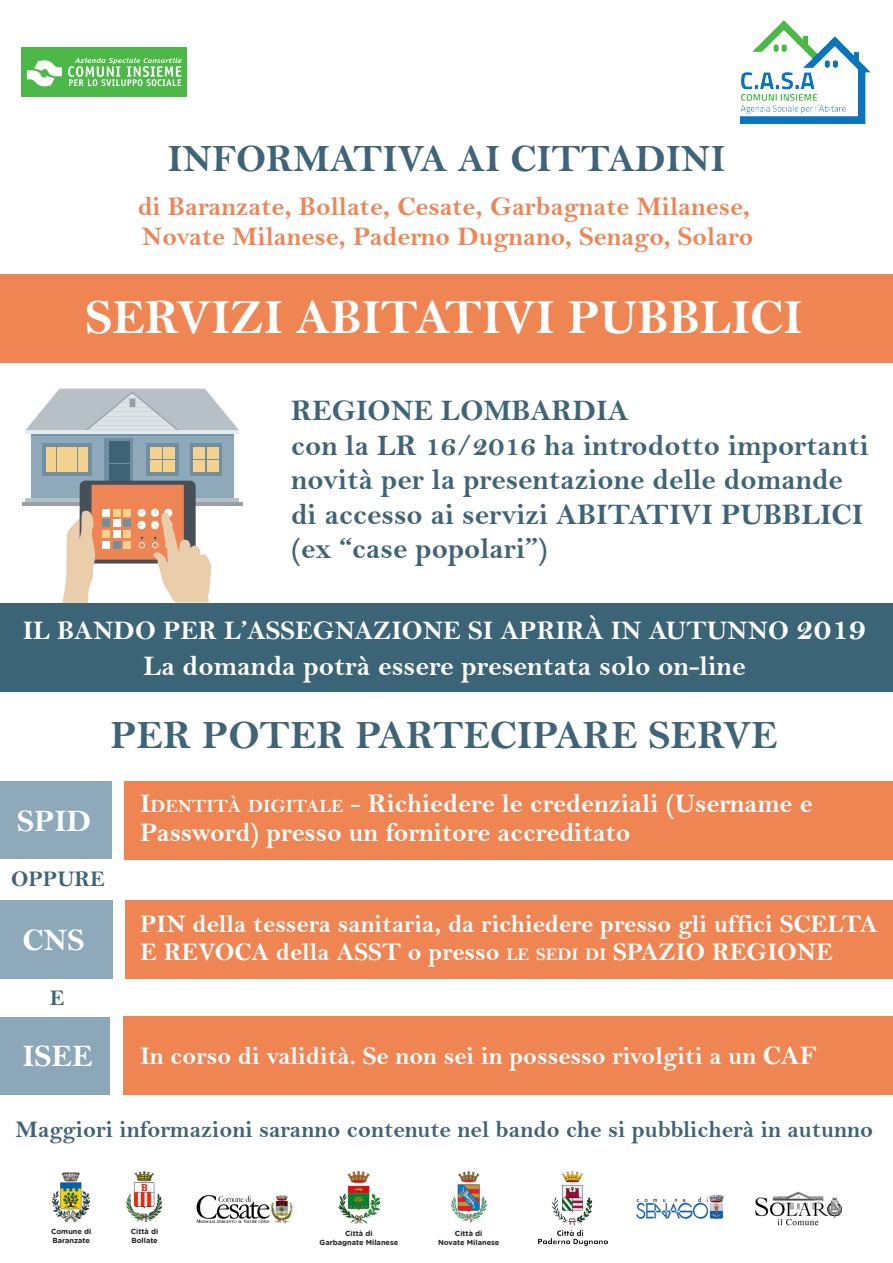
<style>
.page{position:relative;width:893px;height:1263px;background:#fff}
.page>*{position:absolute;margin:0;border:0;box-sizing:border-box;transform-origin:0 0}
.t1{font:49.5px "Bell MT Bold";color:#fff}
.t2{font:40.5px "Bell MT Bold";color:#3f6477}
.t3{font:39px "Bell MT Bold";color:#3f6477}
.t4{font:31.5px "Bell MT Bold";color:#fff}
.t5{font:30px "Bell MT Bold";color:#3f6477}
.t6{font:28.5px "Bell MT Bold";color:#fff}
.t7{font:27px/28.5px "Bell MT Bold";color:#fff}
.t8{font:27px "Bell MT Bold";color:#ef8555}
.t9{font:25.5px "Bell MT Bold";color:#fff}
.t10{font:24px "Bell MT Bold";color:#3f6477}
.t11{font:22.5px "Bell MT Bold";color:#3f6477}
.t12{font:700 7.35px/8.9px "Gotham Rounded";color:#231f20}
.s1{font-size:33px}
.s2{font-style:inherit}
.s3{font-size:18.9px}
.s4{font-size:17.85px}
.s5{font-size:27px}
</style>
<div class="page">
<div style="left:123px;top:1016px;width:770px;height:78px;background:#f08554"></div>
<div style="left:126px;top:900px;width:767px;height:78px;background:#f08554"></div>
<hr style="left:25px;top:430px;width:214px;height:4px;background:#e3ecf0">
<div style="left:31px;top:434px;width:202px;height:64px;background:#8da9ba"></div>
<hr style="left:31px;top:434px;width:202px;height:1px;background:#7595a8">
<div style="left:146px;top:443px;width:33px;height:32px;background:#708fa1"></div>
<div style="left:150px;top:447px;width:12px;height:12px;background:#f5d18e"></div>
<div style="left:150px;top:460px;width:12px;height:12px;background:#f5d18e"></div>
<div style="left:163px;top:447px;width:12px;height:12px;background:#f5d18e"></div>
<div style="left:163px;top:460px;width:12px;height:12px;background:#f5d18e"></div>
<div style="left:190px;top:443px;width:32px;height:32px;background:#708fa1"></div>
<div style="left:194px;top:447px;width:11px;height:12px;background:#f5d18e"></div>
<div style="left:194px;top:460px;width:11px;height:12px;background:#f5d18e"></div>
<div style="left:207px;top:447px;width:11px;height:12px;background:#f5d18e"></div>
<div style="left:207px;top:460px;width:11px;height:12px;background:#f5d18e"></div>
<div style="left:43px;top:443px;width:49px;height:32px;background:#708fa1"></div>
<div style="left:46px;top:447px;width:10px;height:25px;background:#f5d18e"></div>
<div style="left:58px;top:447px;width:19px;height:25px;background:#f5d18e"></div>
<div style="left:78px;top:447px;width:10px;height:25px;background:#f5d18e"></div>
<hr style="left:25px;top:498px;width:214px;height:4px;background:#b7bfc7">
<hr style="left:22px;top:502px;width:221px;height:4px;background:#989fa6">
<svg style="left:105px;top:438px;width:28px;height:43px"></svg>
<div style="left:109px;top:441px;width:20px;height:21px;background:#3f6477"></div>
<div style="left:109px;top:464px;width:20px;height:21px;background:#3f6477"></div>
<svg style="left:26px;top:389px;width:213px;height:41px"></svg>
<div style="left:80px;top:481px;width:116px;height:82px;background:#475059;border-radius:6px"></div>
<div style="left:92px;top:485px;width:92px;height:75px;background:#ef8555"></div>
<svg style="left:62px;top:510px;width:33px;height:92px"></svg>
<div style="left:103px;top:541px;width:7px;height:7px;background:#fff"></div>
<div style="left:113px;top:541px;width:7px;height:7px;background:#708fa1"></div>
<div style="left:124px;top:541px;width:7px;height:7px;background:#f5d18e"></div>
<div style="left:103px;top:530px;width:7px;height:7px;background:#f5d18e"></div>
<div style="left:113px;top:530px;width:7px;height:7px;background:#fff"></div>
<div style="left:124px;top:530px;width:7px;height:7px;background:#f5d18e"></div>
<div style="left:103px;top:520px;width:7px;height:7px;background:#708fa1"></div>
<div style="left:113px;top:520px;width:7px;height:7px;background:#fff"></div>
<div style="left:124px;top:520px;width:7px;height:7px;background:#708fa1"></div>
<div style="left:103px;top:509px;width:7px;height:7px;background:#fff"></div>
<div style="left:113px;top:509px;width:7px;height:7px;background:#f5d18e"></div>
<div style="left:124px;top:509px;width:7px;height:7px;background:#f5d18e"></div>
<div style="left:138px;top:521px;width:8px;height:8px;background:#fff;border-radius:50%"></div>
<svg style="left:138px;top:509px;width:8px;height:8px"></svg>
<svg style="left:139px;top:537px;width:6px;height:11px"></svg>
<svg style="left:151px;top:508px;width:60px;height:94px"></svg>
<img style="left:740px;top:21px;width:130px;height:103px">
<div style="left:22px;top:48px;width:165px;height:49px;background:#4cb848"></div>
<svg style="left:68px;top:58px;width:114px;height:28px"></svg>
<svg style="left:27px;top:60px;width:35px;height:26px"></svg>
<div style="left:0;top:274px;width:893px;height:88px;background:#f08554"></div>
<div style="left:0;top:603px;width:892px;height:88px;background:#3b6477"></div>
<div style="left:125px;top:781px;width:768px;height:78px;background:#f08554"></div>
<div style="left:0;top:781px;width:112px;height:78px;background:#8ea9ba"></div>
<div style="left:0;top:1017px;width:109px;height:77px;background:#8ca8b8"></div>
<div style="left:0;top:900px;width:112px;height:78px;background:#8ea9ba"></div>
<img style="left:53px;top:1172px;width:37px;height:51px">
<img style="left:196px;top:1195px;width:96px;height:29px">
<img style="left:636px;top:1194px;width:88px;height:26px">
<img style="left:754px;top:1191px;width:88px;height:35px">
<img style="left:124px;top:1171px;width:38px;height:52px">
<img style="left:338px;top:1171px;width:41px;height:53px">
<img style="left:451px;top:1171px;width:36px;height:52px">
<img style="left:538px;top:1172px;width:69px;height:73px">
<p class="t3" style="left:167px;top:135px;width:560px">INFORMATIVA AI CITTADINI</p>
<p class="t8" style="left:138px;top:190px;width:614px">di Baranzate, Bollate, Cesate, Garbagnate Milanese,</p>
<p class="t8" style="left:142px;top:220px;width:613px">Novate Milanese, Paderno Dugnano, Senago, Solaro</p>
<p class="t1" style="left:86px;top:288px;width:718px">SERVIZI ABITATIVI PUBBLICI</p>
<p class="t5" style="left:291px;top:393px;width:339px">REGIONE LOMBARDIA</p>
<p class="t5" style="left:291px;top:427px;width:579px">con la LR 16/2016 ha introdotto importanti</p>
<p class="t5" style="left:291px;top:462px;width:553px">novità per la presentazione delle domande</p>
<p class="t5" style="left:291px;top:496px;width:574px">di accesso ai servizi ABITATIVI PUBBLICI</p>
<p class="t5" style="left:291px;top:531px;width:258px">(ex “case popolari”)</p>
<p class="t7" style="left:23px;top:616px;width:845px">IL BANDO PER L’ASSEGNAZIONE SI APRIRÀ IN AUTUNNO <span class="s1">2019</span></p>
<p class="t6" style="left:144px;top:649px;width:604px">La domanda potrà essere presentata solo on-line</p>
<p class="t2" style="left:110px;top:711px;width:669px">PER POTER PARTECIPARE SERVE</p>
<p class="t4" style="left:17px;top:802px;width:76px">SPID</p>
<p class="t11" style="left:11px;top:865px;width:95px">OPPURE</p>
<p class="t4" style="left:22px;top:921px;width:64px">CNS</p>
<p class="t11" style="left:50px;top:984px;width:16px">E</p>
<p class="t4" style="left:22px;top:1037px;width:72px">ISEE</p>
<p class="t7" style="left:140px;top:789px;width:674px"><span class="s2">I</span><span class="s3">DENTITÀ DIGITALE</span> <span class="s2">- R</span>ichiedere le credenziali (Username e<br>Password) presso un fornitore accreditato</p>
<p class="t9" style="left:140px;top:908px;width:739px"><span class="s2">PIN</span> della tessera sanitaria, da richiedere presso gli uffici SCELTA</p>
<p class="t9" style="left:140px;top:937px;width:676px">E REVOCA della <span class="s2">ASST</span> o presso <span class="s4">LE SEDI DI</span> <span class="s2">SPAZIO REGIONE</span></p>
<p class="t9" style="left:140px;top:1041px;width:678px">In corso di validità. Se non sei in possesso rivolgiti a un <span class="s5">CAF</span></p>
<p class="t10" style="left:16px;top:1115px;width:859px">Maggiori informazioni saranno contenute nel bando che si pubblicherà in autunno</p>
<p class="t12" style="left:51px;top:1226px;width:42px">Comune di<br>Baranzate</p>
<p class="t12" style="left:131px;top:1226px;width:29px">Città di<br>Bollate</p>
<p class="t12" style="left:438px;top:1228px;width:63px;text-align:center">Città di<br>Novate Milanese</p>
<p class="t12" style="left:320px;top:1229px;width:80px;text-align:center">Città di<br>Garbagnate Milanese</p>
</div>
